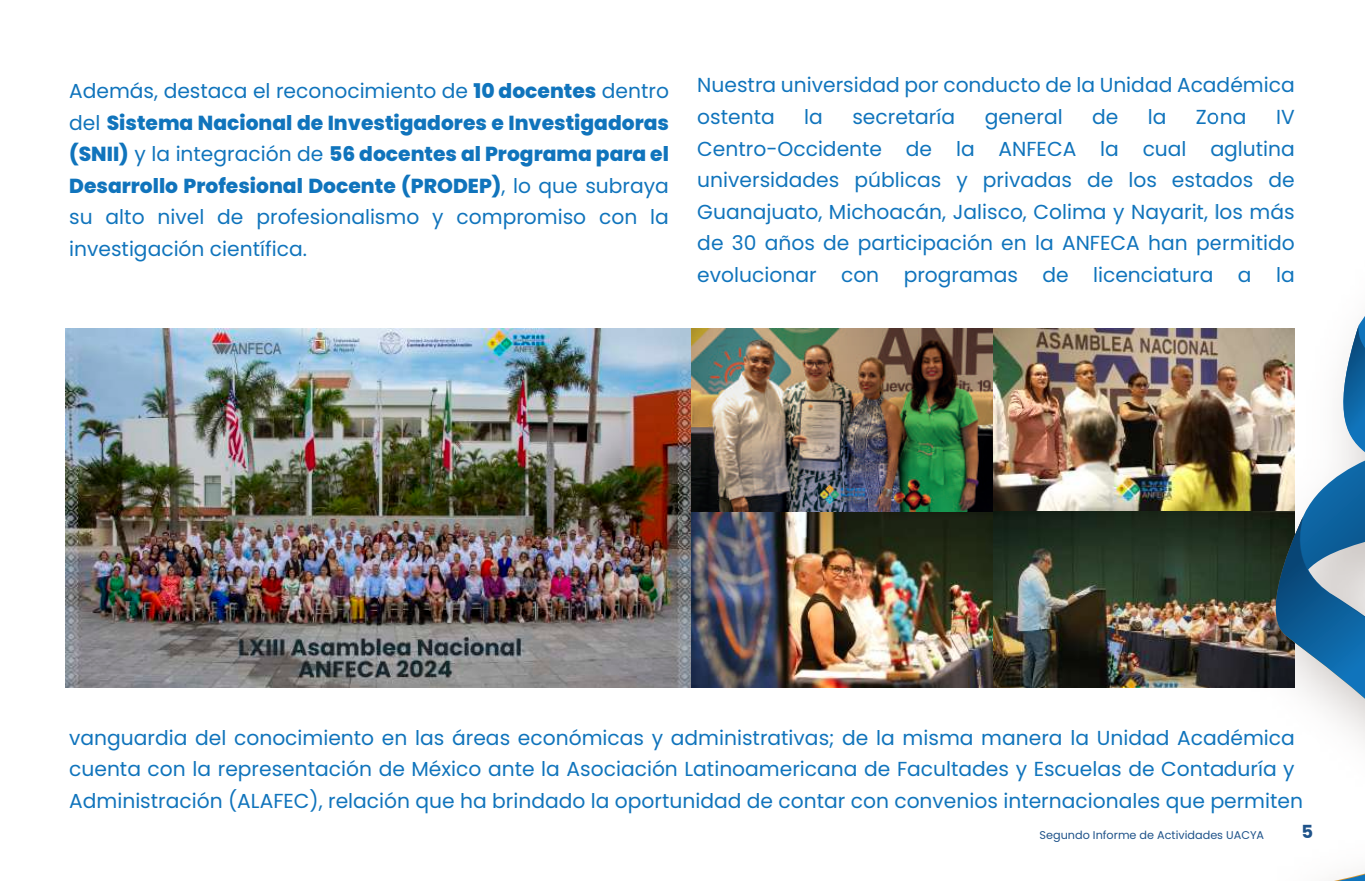
<style>
.page{position:relative;width:1365px;height:881px;background:#fff}
.page>*{position:absolute;margin:0;border:0;box-sizing:border-box;transform-origin:0 0}
.t1{font:20.25px/31.5px "Poppins";color:#1074bc;text-align:justify}
.t2{font:700 18px "Poppins";color:#1f538a}
.t3{font:11.25px "Poppins";color:#1f538a}
.s1{font-weight:800}
</style>
<div class="page">
<img style="left:66px;top:328px;width:625px;height:359px">
<img style="left:691px;top:511px;width:302px;height:176px">
<img style="left:691px;top:328px;width:302px;height:183px">
<img style="left:993px;top:328px;width:224px;height:359px">
<img style="left:1217px;top:328px;width:148px;height:414px">
<svg style="left:1256px;top:460px;width:109px;height:238px;background:#587c93"></svg>
<svg style="left:1338px;top:872px;width:27px;height:8px"></svg>
<svg style="left:1332px;top:316px;width:33px;height:136px"></svg>
<p class="t1" style="left:69px;top:75px;width:601px">Además, destaca el reconocimiento de <span class="s1">10 docentes</span> dentro del <span class="s1">Sistema Nacional de Investigadores e Investigadoras (SNII)</span> y la integración de <span class="s1">56 docentes al Programa para el Desarrollo Profesional Docente (PRODEP)</span>, lo que subraya su alto nivel de profesionalismo y compromiso con la investigación científica.</p>
<p class="t1" style="left:697px;top:70px;width:599px">Nuestra universidad por conducto de la Unidad Académica ostenta</p>
<p class="t1" style="left:804px;top:101px;width:20px">la</p>
<p class="t1" style="left:852px;top:101px;width:104px">secretaría</p>
<p class="t1" style="left:985px;top:101px;width:79px">general</p>
<p class="t1" style="left:1092px;top:101px;width:28px">de</p>
<p class="t1" style="left:1148px;top:101px;width:20px">la</p>
<p class="t1" style="left:1196px;top:101px;width:52px">Zona</p>
<p class="t1" style="left:697px;top:101px;width:599px;text-indent:579px">IV Centro-Occidente de la ANFECA la cual aglutina universidades públicas y privadas de los estados de Guanajuato, Michoacán, Jalisco, Colima y Nayarit, los más de 30 años de participación en la ANFECA han permitido evolucionar con programas de licenciatura a la</p>
<p class="t1" style="left:69px;top:721px;width:1235px;text-align:left">vanguardia del conocimiento en las áreas económicas y administrativas; de la misma manera la Unidad Académica cuenta con la representación de México ante la Asociación Latinoamericana de Facultades y Escuelas de Contaduría y<br>Administración (ALAFEC), relación que ha brindado la oportunidad de contar con convenios internacionales que permiten</p>
<p class="t3" style="left:1039px;top:827px;width:226px">Segundo Informe de Actividades UACYA</p>
<p class="t2" style="left:1301px;top:821px;width:13px">5</p>
</div>
